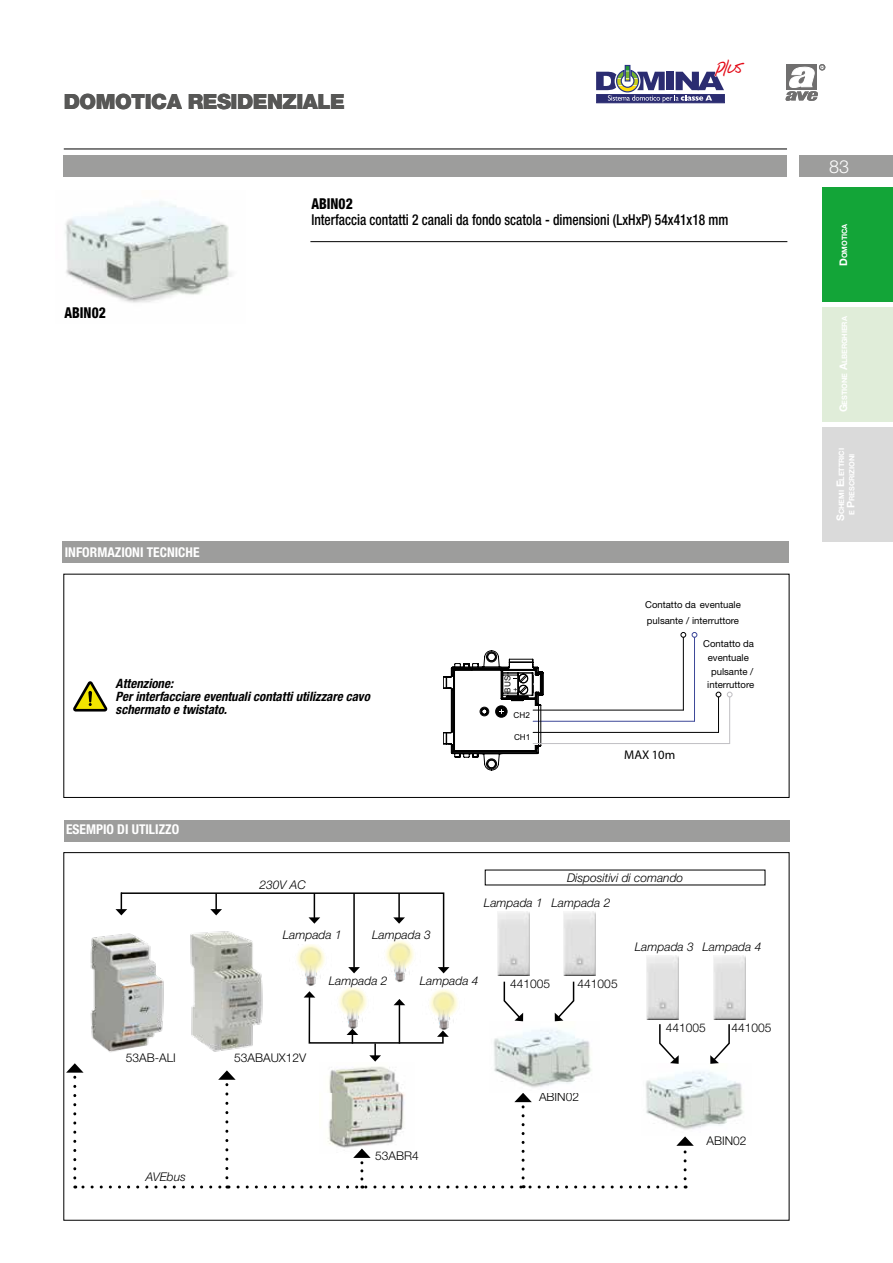
<style>
.page{position:relative;width:893px;height:1263px;background:#fff}
.page>*{position:absolute;margin:0;border:0;box-sizing:border-box;transform-origin:0 0}
.t1{font:900 21px "Helvetica Neue LT Std";letter-spacing:-.025em;color:#575756}
.t2{font:300 18px "Helvetica Neue LT Std";color:#fff}
.t3{font:16.95px "Notepad";color:#e30613}
.t4{font:500 condensed 15px "Helvetica Neue LT Std";color:#000;scale:.9 1}
.t5{font:800 condensed 15px "Helvetica Neue LT Std";color:#000;scale:.9 1}
.t6{font:700 condensed 13.5px "Helvetica Neue LT Std";color:#fff}
.t7{font:italic 700 condensed 12.9px/12.9px "Helvetica Neue LT Std";color:#000}
.t8{font:12.6px "Myriad Pro";letter-spacing:-.005em;color:#000}
.t9{font:italic 300 12px "Helvetica Neue LT Std";color:#000}
.t10{font:300 12px "Helvetica Neue LT Std";color:#000}
.t11{font:9.6px/15.5px "Helvetica Neue LT Std";color:#000}
.t12{font:8.25px "Arial";color:#000}
.t13{font:700 7.35px/10.5px "Helvetica Neue LT Std";letter-spacing:-.015em;color:#fff;text-align:center}
.s1{font-size:10.5px}
</style>
<div class="page">
<svg style="left:785px;top:64px;width:40px;height:37px"></svg>
<div style="left:799px;top:156px;width:94px;height:21px;background:#9d9d9c"></div>
<div style="left:63px;top:155px;width:724px;height:22px;background:#9d9d9c"></div>
<hr style="left:64px;top:149px;width:723px;height:1px;background:#000">
<div style="left:822px;top:307px;width:71px;height:115px;background:#e0edd9"></div>
<div style="left:822px;top:187px;width:71px;height:115px;background:#13a538"></div>
<div style="left:822px;top:427px;width:71px;height:115px;background:#dadada"></div>
<div style="left:596px;top:94px;width:129px;height:9px;background:#373879"></div>
<svg style="left:596px;top:64px;width:129px;height:38px"></svg>
<hr style="left:533px;top:710px;width:150px;height:1px;background:#000">
<hr style="left:533px;top:721px;width:161px;height:1px;background:#3d4899">
<svg style="left:680px;top:632px;width:6px;height:6px"></svg>
<svg style="left:692px;top:632px;width:5px;height:6px"></svg>
<hr style="left:683px;top:637px;width:1px;height:73px;background:#000">
<hr style="left:694px;top:637px;width:1px;height:84px;background:#3d4899">
<svg style="left:716px;top:692px;width:5px;height:5px"></svg>
<svg style="left:727px;top:692px;width:5px;height:5px"></svg>
<hr style="left:718px;top:697px;width:1px;height:35px;background:#000">
<hr style="left:729px;top:697px;width:1px;height:46px;background:#c0bfc3">
<svg style="left:443px;top:650px;width:100px;height:120px"></svg>
<hr style="left:533px;top:732px;width:185px;height:1px;background:#000">
<hr style="left:533px;top:743px;width:197px;height:1px;background:#c0bfc3">
<div style="left:64px;top:574px;width:725px;height:224px;border:1px solid #000"></div>
<div style="left:63px;top:541px;width:726px;height:21px;background:#9d9d9c"></div>
<svg style="left:73px;top:681px;width:34px;height:30px"></svg>
<img style="left:645px;top:1071px;width:99px;height:59px">
<img style="left:65px;top:201px;width:167px;height:102px">
<hr style="left:310px;top:241px;width:477px;height:1px;background:#000">
<div style="left:64px;top:820px;width:725px;height:21px;background:#9d9d9c"></div>
<img style="left:328px;top:1066px;width:77px;height:82px">
<img style="left:305px;top:973px;width:16px;height:13px">
<img style="left:395px;top:973px;width:15px;height:9px">
<img style="left:438px;top:989px;width:20px;height:33px">
<img style="left:90px;top:935px;width:74px;height:118px">
<img style="left:191px;top:973px;width:72px;height:79px">
<svg style="left:684px;top:1152px;width:3px;height:36px"></svg>
<svg style="left:676px;top:1136px;width:18px;height:10px"></svg>
<svg style="left:66px;top:1063px;width:18px;height:115px"></svg>
<svg style="left:353px;top:1148px;width:18px;height:31px"></svg>
<svg style="left:514px;top:1093px;width:18px;height:85px"></svg>
<svg style="left:75px;top:1185px;width:601px;height:3px"></svg>
<svg style="left:218px;top:1070px;width:18px;height:108px"></svg>
<svg style="left:115px;top:892px;width:334px;height:81px"></svg>
<svg style="left:304px;top:991px;width:145px;height:70px"></svg>
<img style="left:493px;top:1021px;width:99px;height:67px">
<svg style="left:503px;top:981px;width:20px;height:40px"></svg>
<svg style="left:659px;top:1024px;width:20px;height:40px"></svg>
<svg style="left:555px;top:981px;width:20px;height:40px"></svg>
<svg style="left:710px;top:1024px;width:20px;height:40px"></svg>
<img style="left:497px;top:912px;width:32px;height:63px">
<img style="left:564px;top:912px;width:32px;height:63px">
<img style="left:646px;top:956px;width:32px;height:63px">
<img style="left:714px;top:956px;width:32px;height:63px">
<h1 class="t1" style="left:64px;top:89px;width:283px">DOMOTICA RESIDENZIALE</h1>
<h3 class="t3" style="left:715px;top:59px;width:31px">plus</h3>
<p class="t5" style="left:64px;top:303px;width:47px">ABIN02</p>
<p class="t6" style="left:65px;top:544px;width:136px">INFORMAZIONI TECNICHE</p>
<p class="t5" style="left:311px;top:194px;width:47px">ABIN02</p>
<p class="t4" style="left:311px;top:211px;width:465px">Interfaccia contatti 2 canali da fondo scatola - dimensioni (LxHxP) 54x41x18 mm</p>
<p class="t7" style="left:116px;top:677px;width:256px">Attenzione:<br>Per interfacciare eventuali contatti utilizzare cavo schermato e twistato.</p>
<p class="t6" style="left:66px;top:821px;width:115px">ESEMPIO DI UTILIZZO</p>
<p class="t9" style="left:259px;top:878px;width:48px">230V AC</p>
<p class="t12" style="left:502px;top:693px;width:18px;rotate:-90deg">BUS</p>
<p class="t12" style="left:514px;top:709px;width:18px">CH2</p>
<p class="t12" style="left:514px;top:732px;width:18px">CH1</p>
<p class="t11" style="left:645px;top:597px;width:97px">Contatto da eventuale pulsante / interruttore</p>
<p class="t11" style="left:703px;top:636px;width:52px">Contatto da</p>
<p class="t11" style="left:708px;top:650px;width:43px">eventuale</p>
<p class="t11" style="left:711px;top:664px;width:44px">pulsante /</p>
<p class="t11" style="left:707px;top:677px;width:48px">interruttore</p>
<p class="t8" style="left:624px;top:747px;width:53px">MAX 10m</p>
<p class="t9" style="left:567px;top:870px;width:118px">Dispositivi di comando</p>
<p class="t9" style="left:484px;top:896px;width:128px">Lampada 1 Lampada 2</p>
<p class="t9" style="left:283px;top:927px;width:60px">Lampada 1</p>
<p class="t9" style="left:329px;top:974px;width:60px">Lampada 2</p>
<p class="t9" style="left:372px;top:927px;width:60px">Lampada 3</p>
<p class="t9" style="left:420px;top:974px;width:60px">Lampada 4</p>
<p class="t10" style="left:126px;top:1050px;width:52px">53AB-ALI</p>
<p class="t10" style="left:234px;top:1050px;width:74px">53ABAUX12V</p>
<p class="t9" style="left:146px;top:1170px;width:42px">AVEbus</p>
<p class="t10" style="left:375px;top:1148px;width:45px">53ABR4</p>
<p class="t10" style="left:510px;top:977px;width:42px">441005</p>
<p class="t10" style="left:578px;top:977px;width:42px">441005</p>
<p class="t9" style="left:635px;top:939px;width:128px">Lampada 3 Lampada 4</p>
<p class="t10" style="left:666px;top:1020px;width:42px">441005</p>
<p class="t10" style="left:731px;top:1020px;width:42px">441005</p>
<p class="t10" style="left:539px;top:1090px;width:42px">ABIN02</p>
<p class="t10" style="left:706px;top:1133px;width:42px">ABIN02</p>
<h2 class="t2" style="left:829px;top:156px;width:21px">83</h2>
<p class="t13" style="left:839px;top:266px;width:44px;rotate:-90deg"><span class="s1">D</span>omotica</p>
<p class="t13" style="left:839px;top:412px;width:98px;rotate:-90deg"><span class="s1">G</span>estione <span class="s1">A</span>lberghiera</p>
<p class="t13" style="left:836px;top:521px;width:74px;rotate:-90deg"><span class="s1">S</span>chemi <span class="s1">E</span>lettrici e <span class="s1">P</span>rescrizioni</p>
</div>
